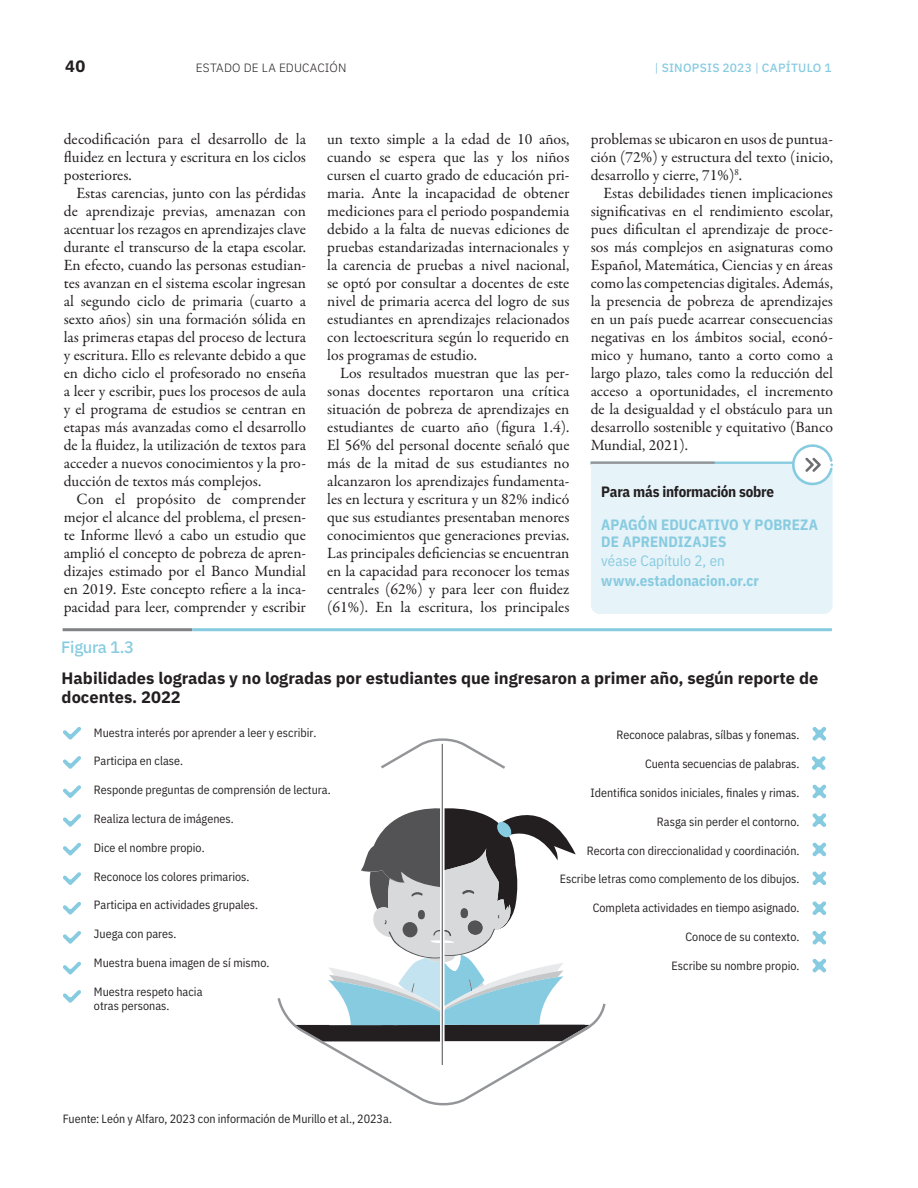
<style>
.page{position:relative;width:918px;height:1188px;background:#fff}
.page>*{position:absolute;margin:0;border:0;box-sizing:border-box;transform-origin:0 0}
.t1{font:700 16.5px/19.5px "IBM Plex Sans";color:#231f20}
.t2{font:500 16.5px "IBM Plex Sans";letter-spacing:-.02em;color:#87cbe1}
.t3{font:15.75px/18px "Garamond Premr Pro";color:#231f20;text-align:justify}
.t4{font:700 15px/16.5px "IBM Plex Sans Cond";letter-spacing:.01em;color:#87cbe1}
.t5{font:700 15px "IBM Plex Sans Cond";letter-spacing:-.02em;color:#231f20}
.t6{font:15px "IBM Plex Sans Cond";color:#87cbe1}
.t7{font:12px/14.4px "IBM Plex Sans Cond";color:#231f20}
.t8{font:500 12px "IBM Plex Sans";letter-spacing:.02em;color:#87cbe1}
.t9{font:300 12px "IBM Plex Sans";letter-spacing:.015em;color:#231f20}
.s1{font-weight:400}
</style>
<div class="page">
<hr style="left:63px;top:628px;width:129px;height:3px;background:#808285">
<hr style="left:192px;top:628px;width:640px;height:3px;background:#87cbe1">
<hr style="left:442px;top:744px;width:1px;height:321px;background:#6c6d70">
<svg style="left:381px;top:738px;width:124px;height:33px"></svg>
<svg style="left:277px;top:789px;width:329px;height:317px"></svg>
<svg style="left:63px;top:727px;width:18px;height:13px"></svg>
<svg style="left:63px;top:756px;width:18px;height:13px"></svg>
<svg style="left:63px;top:785px;width:18px;height:13px"></svg>
<svg style="left:63px;top:814px;width:18px;height:13px"></svg>
<svg style="left:63px;top:843px;width:18px;height:13px"></svg>
<svg style="left:63px;top:872px;width:18px;height:13px"></svg>
<svg style="left:63px;top:902px;width:18px;height:13px"></svg>
<svg style="left:63px;top:931px;width:18px;height:13px"></svg>
<svg style="left:63px;top:962px;width:18px;height:13px"></svg>
<svg style="left:63px;top:990px;width:18px;height:13px"></svg>
<svg style="left:812px;top:727px;width:14px;height:14px"></svg>
<svg style="left:812px;top:756px;width:14px;height:14px"></svg>
<svg style="left:812px;top:784px;width:14px;height:15px"></svg>
<svg style="left:812px;top:813px;width:14px;height:14px"></svg>
<svg style="left:812px;top:842px;width:14px;height:14px"></svg>
<svg style="left:812px;top:871px;width:14px;height:14px"></svg>
<svg style="left:812px;top:901px;width:14px;height:14px"></svg>
<svg style="left:812px;top:931px;width:14px;height:14px"></svg>
<svg style="left:812px;top:959px;width:14px;height:14px"></svg>
<svg style="left:591px;top:444px;width:242px;height:170px;background:#e6f2f7"></svg>
<p class="t1" style="left:65px;top:55px;width:22px">40</p>
<p class="t9" style="left:196px;top:59px;width:152px">ESTADO DE LA EDUCACIÓN</p>
<p class="t8" style="left:655px;top:59px;width:178px"><span class="s1">|</span> SINOPSIS 2023 <span class="s1">|</span> CAPÍTULO 1</p>
<p class="t3" style="left:64px;top:130px;width:244px">decodificación para el desarrollo de la fluidez en lectura y escritura en los ciclos posteriores.</p>
<p class="t3" style="left:64px;top:184px;width:244px;text-indent:13px">Estas carencias, junto con las pérdidas de aprendizaje previas, amenazan con acentuar los rezagos en aprendizajes clave durante el transcurso de la etapa escolar.<br>En efecto, cuando las personas estudian&shy;tes avanzan en el sistema escolar ingresan al segundo ciclo de primaria (cuarto a sexto años) sin una formación sólida en las primeras etapas del proceso de lectura y escritura. Ello es relevante debido a que en dicho ciclo el profesorado no enseña a leer y escribir, pues los procesos de aula y el programa de estudios se centran en etapas más avanzadas como el desarrollo de la fluidez, la utilización de textos para acceder a nuevos conocimientos y la pro&shy;ducción de textos más complejos.</p>
<p class="t3" style="left:64px;top:490px;width:244px;text-indent:13px">Con el propósito de comprender mejor el alcance del problema, el presen&shy;te Informe llevó a cabo un estudio que amplió el concepto de pobreza de apren&shy;dizajes estimado por el Banco Mundial en 2019. Este concepto refiere a la inca&shy;pacidad para leer, comprender y escribir</p>
<p class="t3" style="left:327px;top:130px;width:244px">un texto simple a la edad de 10 años, cuando se espera que las y los niños cursen el cuarto grado de educación pri&shy;maria. Ante la incapacidad de obtener mediciones para el periodo pospandemia debido a la falta de nuevas ediciones de pruebas estandarizadas internacionales y la carencia de pruebas a nivel nacional, se optó por consultar a docentes de este nivel de primaria acerca del logro de sus estudiantes en aprendizajes relacionados con lectoescritura según lo requerido en los programas de estudio.</p>
<p class="t3" style="left:327px;top:365px;width:244px;text-indent:13px">Los resultados muestran que las per&shy;sonas docentes reportaron una crítica situación de pobreza de aprendizajes en estudiantes de cuarto año (figura 1.4).<br>El 56% del personal docente señaló que más de la mitad de sus estudiantes no alcanzaron los aprendizajes fundamenta&shy;les en lectura y escritura y un 82% indicó que sus estudiantes presentaban menores conocimientos que generaciones previas.<br>Las principales deficiencias se encuentran en la capacidad para reconocer los temas centrales (62%) y para leer con fluidez (61%). En la escritura, los principales</p>
<p class="t3" style="left:591px;top:131px;width:244px">problemas se ubicaron en usos de puntua&shy;ción (72%) y estructura del texto (inicio, desarrollo y cierre, 71%)<sup>8</sup>.</p>
<p class="t3" style="left:591px;top:184px;width:244px;text-indent:13px">Estas debilidades tienen implicaciones significativas en el rendimiento escolar, pues dificultan el aprendizaje de proce&shy;sos más complejos en asignaturas como Español, Matemática, Ciencias y en áreas como las competencias digitales. Además, la presencia de pobreza de aprendizajes en un país puede acarrear consecuencias negativas en los ámbitos social, econó&shy;mico y humano, tanto a corto como a largo plazo, tales como la reducción del acceso a oportunidades, el incremento de la desigualdad y el obstáculo para un desarrollo sostenible y equitativo (Banco Mundial, 2021).</p>
<p class="t5" style="left:601px;top:480px;width:174px">Para más información sobre</p>
<p class="t4" style="left:601px;top:515px;width:218px">APAGÓN EDUCATIVO Y POBREZA<br>DE APRENDIZAJES</p>
<p class="t6" style="left:601px;top:549px;width:125px">véase Capítulo 2, en</p>
<p class="t4" style="left:601px;top:571px;width:159px">www.estadonacion.or.cr</p>
<p class="t2" style="left:61px;top:634px;width:74px">Figura 1.3</p>
<p class="t1" style="left:62px;top:667px;width:758px">Habilidades logradas y no logradas por estudiantes que ingresaron a primer año, según reporte de docentes. 2022</p>
<p class="t7" style="left:94px;top:724px;width:224px">Muestra interés por aprender a leer y escribir.</p>
<p class="t7" style="left:94px;top:753px;width:91px">Participa en clase.</p>
<p class="t7" style="left:94px;top:782px;width:238px">Responde preguntas de comprensión de lectura.</p>
<p class="t7" style="left:94px;top:811px;width:141px">Realiza lectura de imágenes.</p>
<p class="t7" style="left:94px;top:839px;width:112px">Dice el nombre propio.</p>
<p class="t7" style="left:94px;top:868px;width:157px">Reconoce los colores primarios.</p>
<p class="t7" style="left:94px;top:897px;width:166px">Participa en actividades grupales.</p>
<p class="t7" style="left:94px;top:926px;width:84px">Juega con pares.</p>
<p class="t7" style="left:94px;top:955px;width:177px">Muestra buena imagen de sí mismo.</p>
<p class="t7" style="left:94px;top:983px;width:110px">Muestra respeto hacia otras personas.</p>
<p class="t7" style="left:616px;top:727px;width:185px">Reconoce palabras, sílbas y fonemas.</p>
<p class="t7" style="left:645px;top:756px;width:156px">Cuenta secuencias de palabras.</p>
<p class="t7" style="left:590px;top:785px;width:211px">Identifica sonidos iniciales, finales y rimas.</p>
<p class="t7" style="left:657px;top:813px;width:144px">Rasga sin perder el contorno.</p>
<p class="t7" style="left:587px;top:842px;width:214px">Recorta con direccionalidad y coordinación.</p>
<p class="t7" style="left:560px;top:871px;width:241px">Escribe letras como complemento de los dibujos.</p>
<p class="t7" style="left:593px;top:900px;width:208px">Completa actividades en tiempo asignado.</p>
<p class="t7" style="left:686px;top:929px;width:115px">Conoce de su contexto.</p>
<p class="t7" style="left:672px;top:957px;width:129px">Escribe su nombre propio.</p>
<p class="t7" style="left:63px;top:1111px;width:331px">Fuente: León y Alfaro, 2023 con información de Murillo et al., 2023a.</p>
</div>
